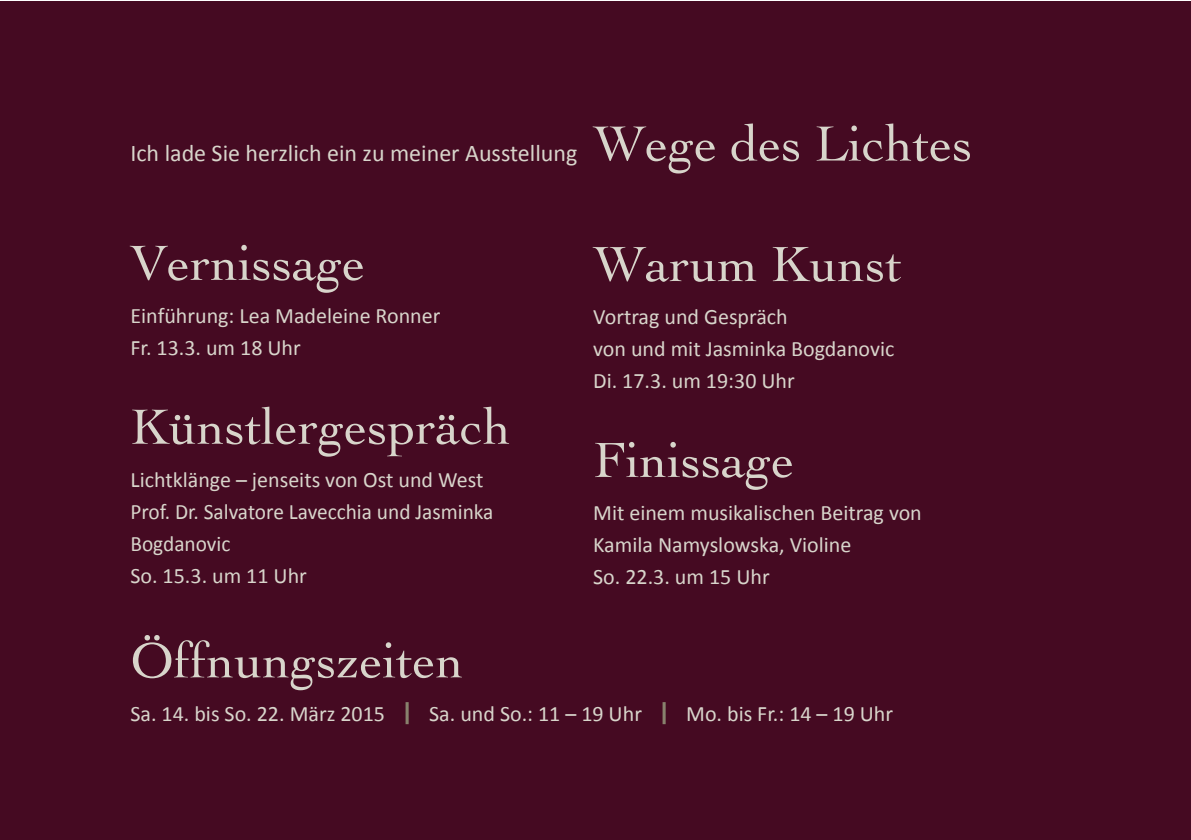
<style>
.page{position:relative;width:1191px;height:840px;background:#fff}
.page>*{position:absolute;margin:0;border:0;box-sizing:border-box;transform-origin:0 0}
.t1{font:52px "Cochin";color:#d8d5cb}
.t2{font:24px "Calibri";color:#d8d5cb}
.t3{font:22px/32px "Calibri";color:#d8d5cb}
.s1{font-family:"Open Sans";color:#89836e}
</style>
<div class="page">
<div style="left:0;top:1px;width:1190px;height:838px;background:#450a22"></div>
<p class="t2" style="left:130px;top:138px;width:448px">Ich lade Sie herzlich ein zu meiner Ausstellung</p>
<h1 class="t1" style="left:593px;top:114px;width:381px">Wege des Lichtes</h1>
<h1 class="t1" style="left:130px;top:233px;width:236px">Vernissage</h1>
<p class="t3" style="left:130px;top:299px;width:311px">Einführung: Lea Madeleine Ronner<br>Fr. 13.3. um 18 Uhr</p>
<h1 class="t1" style="left:130px;top:397px;width:382px">Künstlergespräch</h1>
<p class="t3" style="left:130px;top:463px;width:364px">Lichtklänge – jenseits von Ost und West<br>Prof. Dr. Salvatore Lavecchia und Jasminka<br>Bogdanovic<br>So. 15.3. um 11 Uhr</p>
<h1 class="t1" style="left:593px;top:234px;width:310px">Warum Kunst</h1>
<p class="t3" style="left:593px;top:301px;width:303px">Vortrag und Gespräch<br>von und mit Jasminka Bogdanovic<br>Di. 17.3. um 19:30 Uhr</p>
<h1 class="t1" style="left:593px;top:430px;width:203px">Finissage</h1>
<p class="t3" style="left:593px;top:496px;width:330px">Mit einem musikalischen Beitrag von<br>Kamila Namyslowska, Violine<br>So. 22.3. um 15 Uhr</p>
<h1 class="t1" style="left:130px;top:630px;width:335px">Öffnungszeiten</h1>
<p class="t3" style="left:130px;top:696px;width:764px">Sa. 14. bis So. 22. März 2015 <span class="s1">|</span> Sa. und So.: 11 – 19 Uhr <span class="s1">|</span> Mo. bis Fr.: 14 – 19 Uhr</p>
</div>
